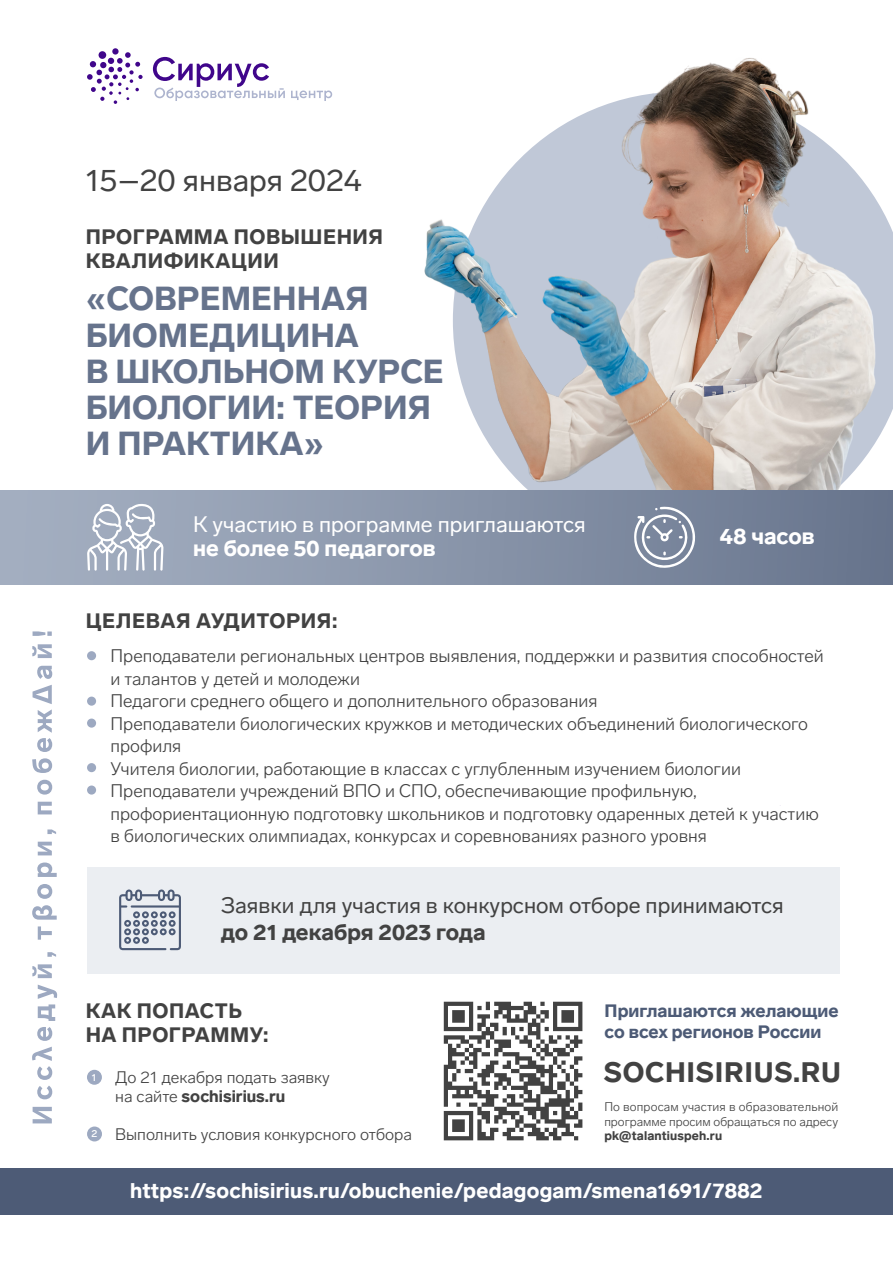
<style>
.page{position:relative;width:893px;height:1263px;background:#fff}
.page>*{position:absolute;margin:0;border:0;box-sizing:border-box;transform-origin:0 0}
.t1{font:900 32.85px/36.2px "Lab Grotesque";color:#66738c}
.t2{font:30.9px "Lab Grotesque";color:#424242}
.t3{font:900 27.75px "Lab Grotesque";letter-spacing:.025em;color:#424242}
.t4{font:22.2px "Lab Grotesque";color:#424242}
.t5{font:22.2px "Lab Grotesque";color:#fff}
.t6{font:900 22.2px "Lab Grotesque";color:#fff}
.t7{font:900 22.2px "Lab Grotesque";color:#424242}
.t8{font:900 21px "Lab Grotesque";letter-spacing:.01em;color:#fff}
.t9{font:900 20.55px/24.8px "Lab Grotesque";letter-spacing:.025em;color:#424242}
.t10{font:300 18px/22.5px "Lab Grotesque";color:#424242}
.t11{font:900 17.7px/21.3px "Lab Grotesque";color:#4d5b76}
.t12{font:300 16.5px/19.8px "Lab Grotesque";color:#424242}
.t13{font:300 12.45px/14.9px "Lab Grotesque";color:#424242}
.t14{font:900 12.45px "Lab Grotesque";letter-spacing:.01em;color:#424242}
.t15{font:500 10.05px "Lab Grotesque";color:#fff}
.s1{font-weight:900}
</style>
<div class="page">
<img style="left:424px;top:58px;width:469px;height:432px">
<div style="left:87px;top:867px;width:752px;height:106px;background:#ebeef2"></div>
<div style="left:0;top:490px;width:893px;height:94px;background:linear-gradient(to right,#a7b2c4,#69768e)"></div>
<div style="left:0;top:1168px;width:893px;height:47px;background:#4d5b76"></div>
<svg style="left:33px;top:1107px;width:19px;height:16px"></svg>
<svg style="left:32px;top:1047px;width:20px;height:52px"></svg>
<svg style="left:37px;top:1027px;width:15px;height:14px"></svg>
<svg style="left:38px;top:984px;width:19px;height:37px"></svg>
<svg style="left:32px;top:964px;width:20px;height:14px"></svg>
<svg style="left:47px;top:952px;width:9px;height:5px"></svg>
<svg style="left:38px;top:926px;width:14px;height:14px"></svg>
<svg style="left:32px;top:905px;width:25px;height:15px"></svg>
<svg style="left:37px;top:884px;width:15px;height:15px"></svg>
<svg style="left:37px;top:862px;width:20px;height:15px"></svg>
<svg style="left:38px;top:842px;width:14px;height:13px"></svg>
<svg style="left:47px;top:829px;width:9px;height:5px"></svg>
<svg style="left:38px;top:802px;width:14px;height:12px"></svg>
<svg style="left:37px;top:780px;width:15px;height:15px"></svg>
<svg style="left:32px;top:758px;width:20px;height:15px"></svg>
<svg style="left:33px;top:685px;width:19px;height:67px"></svg>
<svg style="left:37px;top:666px;width:15px;height:13px"></svg>
<svg style="left:32px;top:644px;width:20px;height:14px"></svg>
<svg style="left:33px;top:631px;width:19px;height:5px"></svg>
<svg style="left:87px;top:48px;width:56px;height:56px"></svg>
<svg style="left:291px;top:91px;width:41px;height:10px"></svg>
<svg style="left:153px;top:57px;width:132px;height:44px"></svg>
<svg style="left:633px;top:506px;width:63px;height:63px"></svg>
<div style="left:87px;top:651px;width:9px;height:9px;background:#9da9c1;border-radius:50%"></div>
<div style="left:87px;top:697px;width:9px;height:9px;background:#9da9c1;border-radius:50%"></div>
<div style="left:87px;top:718px;width:9px;height:10px;background:#9da9c1;border-radius:50%"></div>
<div style="left:87px;top:785px;width:9px;height:10px;background:#9da9c1;border-radius:50%"></div>
<div style="left:87px;top:763px;width:9px;height:9px;background:#9da9c1;border-radius:50%"></div>
<div style="left:87px;top:1070px;width:15px;height:15px;background:#9da9c1;border-radius:50%"></div>
<div style="left:87px;top:1126px;width:15px;height:15px;background:#9da9c1;border-radius:50%"></div>
<svg style="left:119px;top:889px;width:62px;height:61px"></svg>
<svg style="left:87px;top:504px;width:77px;height:67px"></svg>
<svg style="left:444px;top:1002px;width:138px;height:138px"></svg>
<h2 class="t2" style="left:86px;top:162px;width:277px">15–20 января 2024</h2>
<p class="t9" style="left:86px;top:224px;width:299px">ПРОГРАММА ПОВЫШЕНИЯ<br>КВАЛИФИКАЦИИ</p>
<h1 class="t1" style="left:86px;top:281px;width:360px">«СОВРЕМЕННАЯ<br>БИОМЕДИЦИНА<br>В ШКОЛЬНОМ КУРСЕ<br>БИОЛОГИИ: ТЕОРИЯ<br>И ПРАКТИКА»</h1>
<p class="t5" style="left:193px;top:511px;width:394px">К участию в программе приглашаются</p>
<p class="t6" style="left:193px;top:535px;width:244px">не более 50 педагогов</p>
<p class="t9" style="left:86px;top:609px;width:254px">ЦЕЛЕВАЯ АУДИТОРИЯ:</p>
<p class="t6" style="left:720px;top:523px;width:96px">48 часов</p>
<p class="t10" style="left:111px;top:645px;width:715px">Преподаватели региональных центров выявления, поддержки и развития способностей и талантов у детей и молодежи<br>Педагоги среднего общего и дополнительного образования<br>Преподаватели биологических кружков и методических объединений биологического профиля<br>Учителя биологии, работающие в классах с углубленным изучением биологии Преподаватели учреждений ВПО и СПО, обеспечивающие профильную, профориентационную подготовку школьников и подготовку одаренных детей к участию в биологических олимпиадах, конкурсах и соревнованиях разного уровня</p>
<p class="t4" style="left:221px;top:892px;width:564px">Заявки для участия в конкурсном отборе принимаются</p>
<p class="t7" style="left:221px;top:919px;width:266px">до 21 декабря 2023 года</p>
<p class="t9" style="left:86px;top:998px;width:185px">КАК ПОПАСТЬ<br>НА ПРОГРАММУ:</p>
<p class="t15" style="left:92px;top:1071px;width:6px">1</p>
<p class="t15" style="left:91px;top:1128px;width:7px">2</p>
<p class="t12" style="left:115px;top:1067px;width:216px">До 21 декабря подать заявку на сайте <span class="s1">sochisirius.ru</span></p>
<p class="t12" style="left:115px;top:1125px;width:298px">Выполнить условия конкурсного отбора</p>
<p class="t11" style="left:605px;top:1000px;width:235px">Приглашаются желающие со всех регионов России</p>
<h3 class="t3" style="left:604px;top:1056px;width:239px">SOCHISIRIUS.RU</h3>
<p class="t13" style="left:604px;top:1099px;width:235px">По вопросам участия в образовательной программе просим обращаться по адресу</p>
<p class="t14" style="left:604px;top:1129px;width:119px">pk@talantiuspeh.ru</p>
<p class="t8" style="left:130px;top:1178px;width:634px">https://sochisirius.ru/obuchenie/pedagogam/smena1691/7882</p>
</div>
